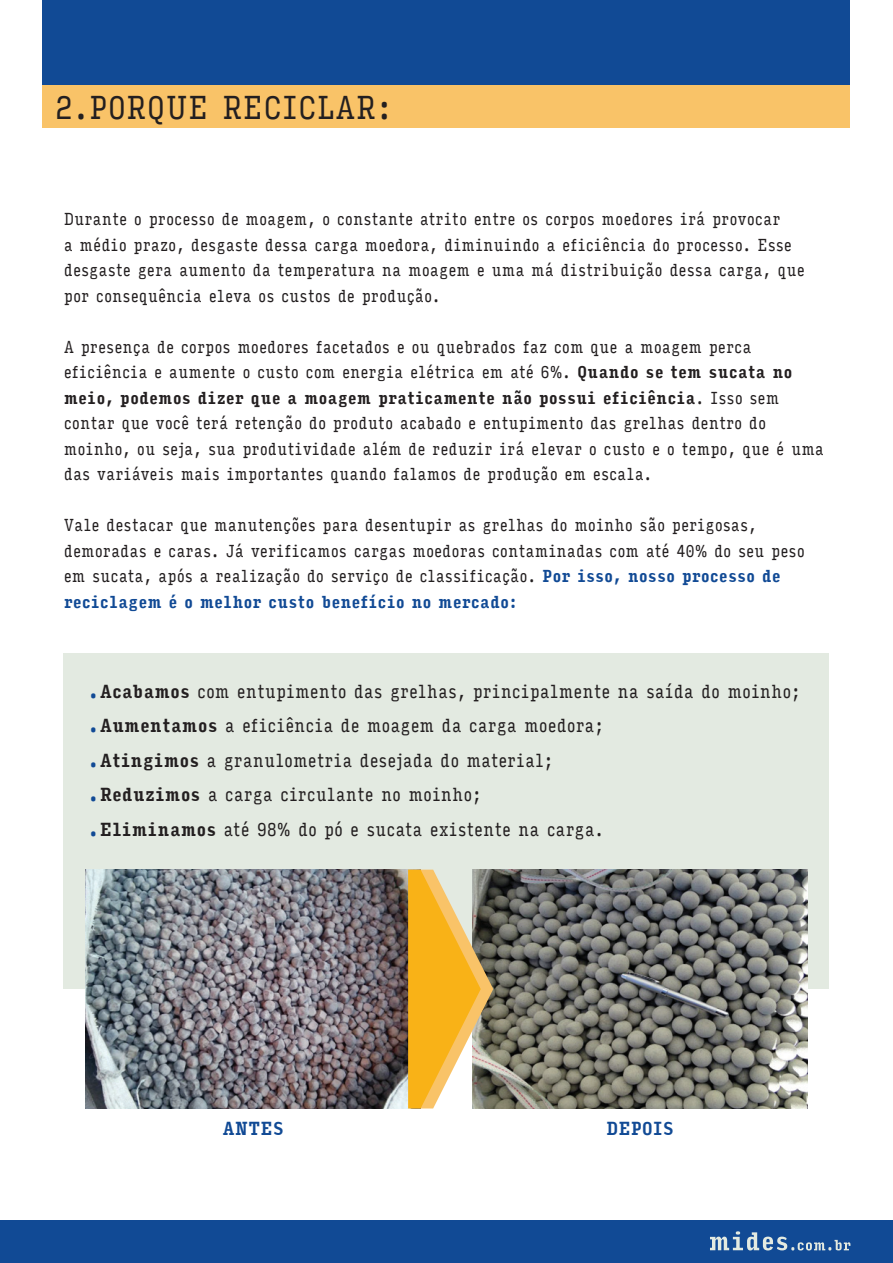
<style>
.page{position:relative;width:893px;height:1263px;background:#fff}
.page>*{position:absolute;margin:0;border:0;box-sizing:border-box;transform-origin:0 0}
.t1{font:31.5px "Input Serif Compressed";color:#231f20}
.t2{font:18px/34.5px "Input Serif Compressed";letter-spacing:-.01em;color:#231f20}
.t3{font:700 18px "Input Serif Compressed";letter-spacing:-.01em;color:#114a95}
.t4{font:16.5px/25.5px "Input Serif Compressed";letter-spacing:-.01em;color:#231f20}
.s1{font-weight:700}
.s2{font-weight:700;color:#114a95}
.s3{font-size:27px;color:#114a95}
</style>
<div class="page">
<div style="left:0;top:1220px;width:893px;height:43px;background:#114a95"></div>
<svg style="left:710px;top:1231px;width:140px;height:19px"></svg>
<div style="left:43px;top:0;width:807px;height:128px;background:#114a95"></div>
<div style="left:43px;top:85px;width:807px;height:43px;background:#f9c368"></div>
<div style="left:64px;top:653px;width:765px;height:335px;background:#e3eae1"></div>
<img style="left:472px;top:869px;width:335px;height:239px">
<img style="left:86px;top:869px;width:335px;height:239px">
<svg style="left:408px;top:870px;width:85px;height:238px"></svg>
<h1 class="t1" style="left:55px;top:79px;width:339px">2.PORQUE RECICLAR:</h1>
<p class="t4" style="left:64px;top:206px;width:743px">Durante o processo de moagem, o constante atrito entre os corpos moedores irá provocar<br>a médio prazo, desgaste dessa carga moedora, diminuindo a eficiência do processo. Esse desgaste gera aumento da temperatura na moagem e uma má distribuição dessa carga, que por consequência eleva os custos de produção.</p>
<p class="t4" style="left:64px;top:333px;width:762px">A presença de corpos moedores facetados e ou quebrados faz com que a moagem perca eficiência e aumente o custo com energia elétrica em até 6%. <span class="s1">Quando se tem sucata no meio, podemos dizer que a moagem praticamente não possui eficiência</span>. Isso sem contar que você terá retenção do produto acabado e entupimento das grelhas dentro do moinho, ou seja, sua produtividade além de reduzir irá elevar o custo e o tempo, que é uma das variáveis mais importantes quando falamos de produção em escala.</p>
<p class="t4" style="left:64px;top:512px;width:743px">Vale destacar que manutenções para desentupir as grelhas do moinho são perigosas, demoradas e caras. Já verificamos cargas moedoras contaminadas com até 40% do seu peso em sucata, após a realização do serviço de classificação. <span class="s2">Por isso, nosso processo de reciclagem é o melhor custo benefício no mercado:</span></p>
<p class="t2" style="left:87px;top:673px;width:715px"><span class="s3">.</span><span class="s1">Acabamos</span> com entupimento das grelhas, principalmente na saída do moinho; <span class="s3">.</span><span class="s1">Aumentamos</span> a eficiência de moagem da carga moedora;<br><span class="s3">.</span><span class="s1">Atingimos</span> a granulometria desejada do material;<br><span class="s3">.</span><span class="s1">Reduzimos</span> a carga circulante no moinho;<br><span class="s3">.</span><span class="s1">Eliminamos</span> até 98% do pó e sucata existente na carga.</p>
<p class="t3" style="left:223px;top:1112px;width:63px">ANTES</p>
<p class="t3" style="left:606px;top:1112px;width:69px">DEPOIS</p>
</div>
